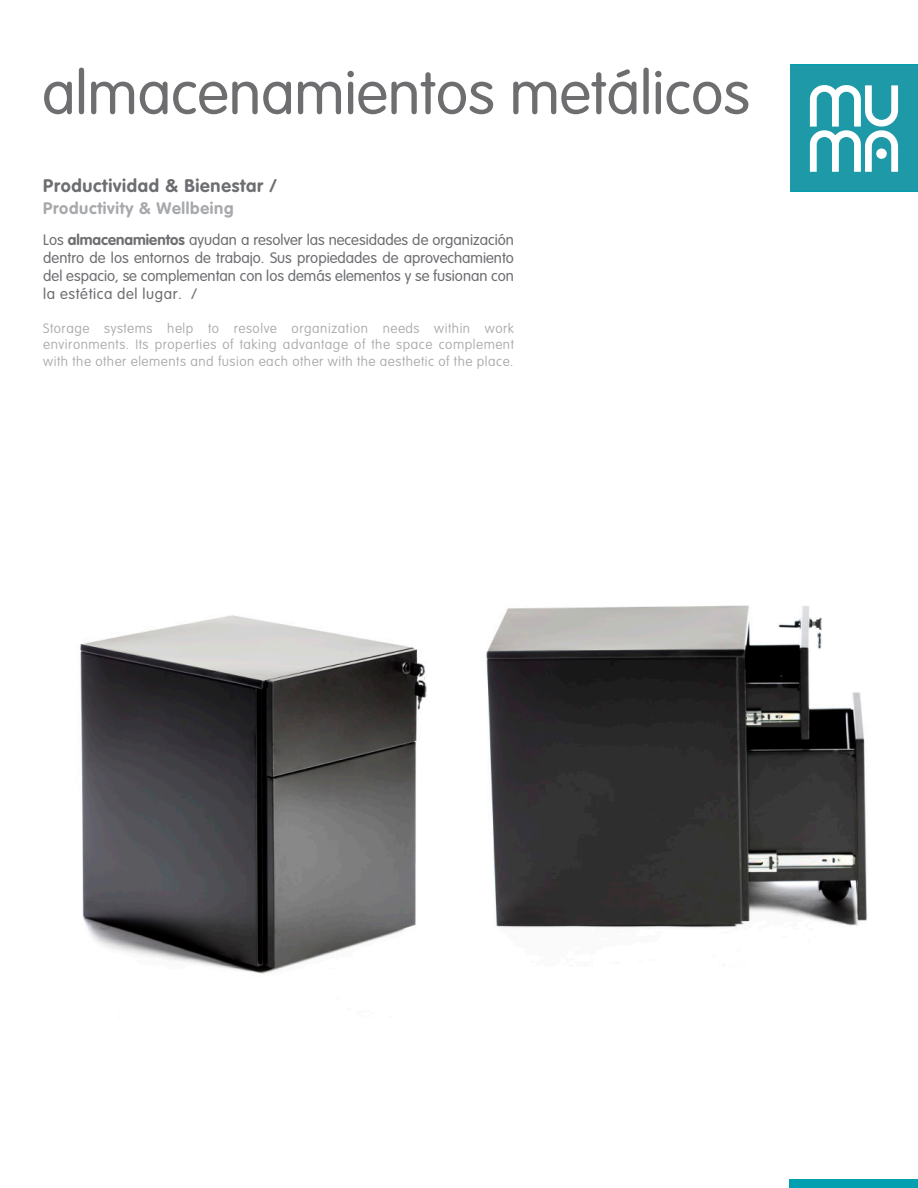
<style>
.page{position:relative;width:918px;height:1188px;background:#fff}
.page>*{position:absolute;margin:0;border:0;box-sizing:border-box;transform-origin:0 0}
.t1{font:300 60px "VAG Rounded Std";color:#6e6e71}
.t2{font:700 18px "VAG Rounded Std";letter-spacing:.04em;color:#6d6e71}
.t3{font:700 16.5px "VAG Rounded Std";letter-spacing:.04em;color:#a7a9ac}
.t4{font:300 15px/18px "VAG Rounded Std";color:#6d6e71;text-align:justify}
.t5{font:100 13.5px/16.2px "VAG Rounded Std";letter-spacing:.04em;color:#a7a9ac;text-align:justify}
.s1{font-weight:700}
</style>
<div class="page">
<div style="left:789px;top:1179px;width:129px;height:9px;background:#00a0b0"></div>
<div style="left:790px;top:66px;width:128px;height:125px;background:#1e99a8"></div>
<svg style="left:810px;top:85px;width:88px;height:87px"></svg>
<div style="left:876px;top:148px;width:11px;height:11px;background:#fff;border-radius:50%"></div>
<img style="left:80px;top:615px;width:347px;height:359px">
<img style="left:486px;top:605px;width:381px;height:323px">
<h1 class="t1" style="left:42px;top:59px;width:710px">almacenamientos metálicos</h1>
<p class="t2" style="left:43px;top:175px;width:235px">Productividad &amp; Bienestar /</p>
<p class="t3" style="left:43px;top:198px;width:192px">Productivity &amp; Wellbeing</p>
<p class="t4" style="left:43px;top:231px;width:472px">Los <span class="s1">almacenamientos</span> ayudan a resolver las necesidades de organización dentro de los entornos de trabajo. Sus propiedades de aprovechamiento del espacio, se complementan con los demás elementos y se fusionan con la estética del lugar. /</p>
<p class="t5" style="left:43px;top:321px;width:472px">Storage systems help to resolve organization needs within work environments. Its properties of taking advantage of the space complement with the other elements and fusion each other with the aesthetic of the place.</p>
</div>
